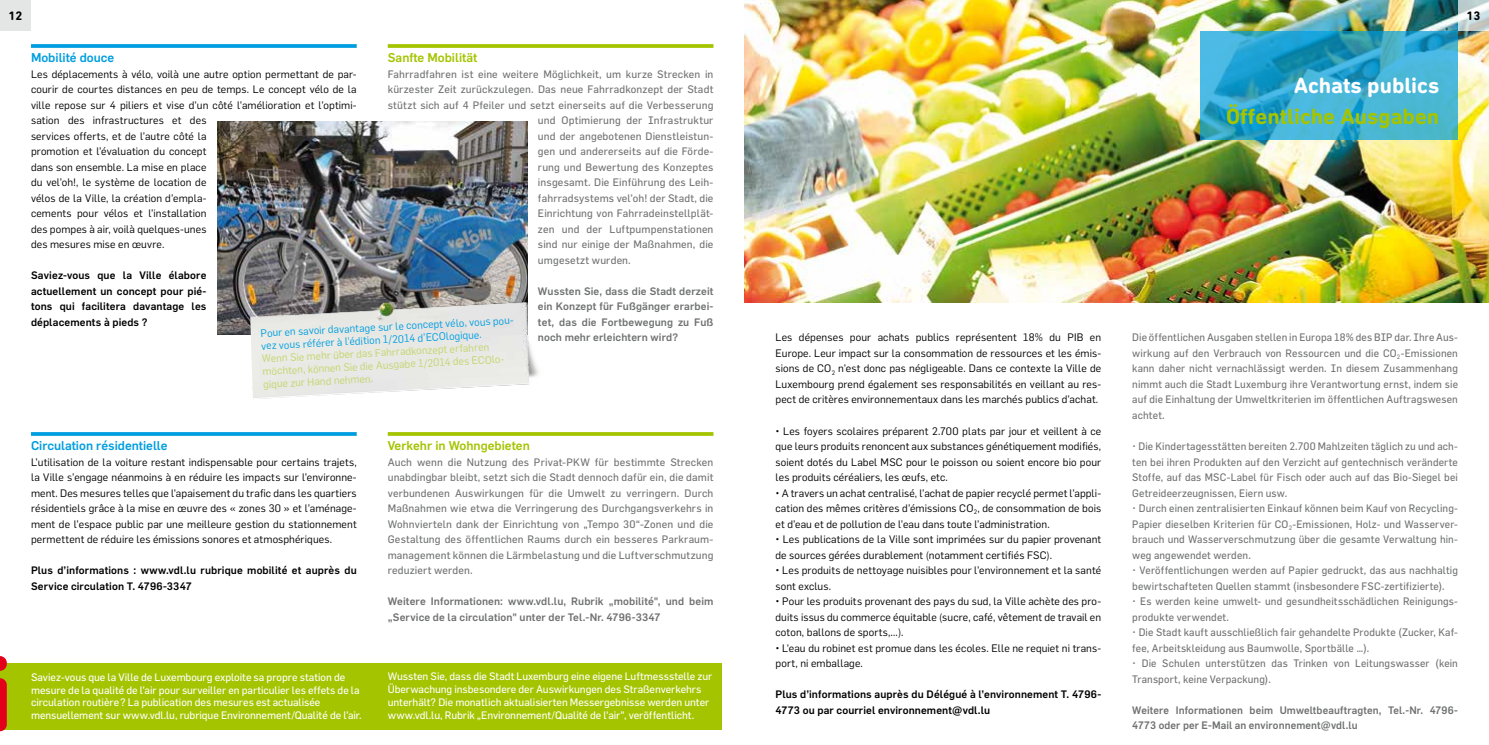
<style>
.page{position:relative;width:1489px;height:745px;background:#fff}
.page>*{position:absolute;margin:0;border:0;box-sizing:border-box;transform-origin:0 0}
.t1{font:700 22.5px "DIN Next Rounded LT Pro";color:#a4c400}
.t2{font:700 22.5px "DIN Next Rounded LT Pro";color:#fff}
.t3{font:500 12.5px "Flama";color:#009ee0}
.t4{font:500 12.5px "Flama";color:#a4c400}
.t5{font:700 12.5px "DIN Next Rounded LT Pro";color:#000}
.t6{font:10.62px/15.5px "Flama";letter-spacing:.015em;color:#707172;text-align:justify}
.t7{font:10.62px/15.5px "Flama";letter-spacing:.01em;color:#000;text-align:justify}
.t8{font:10.62px/12.8px "Flama";letter-spacing:-.005em;color:#fff}
.t9{font:500 10.62px/15.5px "Flama";letter-spacing:.01em;color:#707172}
.t10{font:500 10.62px/15.5px "Flama";letter-spacing:.01em;color:#000}
.t11{font:10.62px/12.8px "Flama";color:#c3d56a}
.t12{font:10.62px/12.8px "Flama";color:#009ee0}
</style>
<div class="page">
<img style="left:745px;top:0;width:743px;height:303px">
<svg style="left:1199px;top:31px;width:258px;height:109px;background:#36a9ce"></svg>
<svg style="left:1457px;top:0;width:31px;height:31px"></svg>
<div style="left:0;top:663px;width:721px;height:66px;background:#a4c400"></div>
<svg style="left:0;top:656px;width:7px;height:14px"></svg>
<svg style="left:0;top:678px;width:7px;height:52px"></svg>
<div style="left:0;top:0;width:31px;height:31px;background:#e4e5e5"></div>
<img style="left:217px;top:121px;width:310px;height:213px">
<img style="left:230px;top:288px;width:298px;height:47px">
<img style="left:250px;top:290px;width:289px;height:109px">
<img style="left:373px;top:302px;width:24px;height:21px">
<svg style="left:388px;top:44px;width:325px;height:4px"></svg>
<hr style="left:388px;top:432px;width:325px;height:3px;background:#a4c400">
<svg style="left:31px;top:44px;width:326px;height:4px"></svg>
<hr style="left:31px;top:432px;width:326px;height:3px;background:#009ee0">
<p class="t5" style="left:9px;top:9px;width:15px">12</p>
<p class="t3" style="left:31px;top:49px;width:85px">Mobilité douce</p>
<p class="t7" style="left:31px;top:65px;width:327px;text-align:left">Les déplacements à vélo, voilà une autre option permettant de par&shy;courir de courtes distances en peu de temps. Le concept vélo de la ville repose sur 4 piliers et vise d’un côté l’amélioration et l’optimi&shy;sation des infrastructures et des<br>services offerts, et de l’autre côté la<br>promotion et l’évaluation du concept<br>dans son ensemble. La mise en place<br>du vel’oh!, le système de location de<br>vélos de la Ville, la création d’empla-<br>cements pour vélos et l’installation<br>des pompes à air, voilà quelques-unes<br>des mesures mise en œuvre.</p>
<p class="t10" style="left:31px;top:267px;width:177px;text-align:justify">Saviez-vous que la Ville élabore actuellement un concept pour pié&shy;tons qui facilitera davantage les déplacements à pieds ?</p>
<p class="t4" style="left:388px;top:49px;width:91px">Sanfte Mobilität</p>
<p class="t6" style="left:388px;top:66px;width:327px">Fahrradfahren ist eine weitere Möglichkeit, um kurze Strecken in</p>
<p class="t6" style="left:388px;top:81px;width:327px">kürzester Zeit zurückzulegen. Das neue Fahrradkonzept der Stadt</p>
<p class="t6" style="left:388px;top:97px;width:327px">stützt sich auf 4 Pfeiler und setzt einerseits auf die Verbesserung</p>
<p class="t6" style="left:538px;top:112px;width:177px">und Optimierung der Infrastruktur</p>
<p class="t6" style="left:538px;top:128px;width:177px">und der angebotenen Dienstleistun-</p>
<p class="t6" style="left:538px;top:143px;width:177px">gen und andererseits auf die Förde-</p>
<p class="t6" style="left:538px;top:159px;width:177px">rung und Bewertung des Konzeptes</p>
<p class="t6" style="left:538px;top:174px;width:177px">insgesamt. Die Einführung des Leih-</p>
<p class="t6" style="left:538px;top:190px;width:177px">fahrradsystems vel’oh! der Stadt, die</p>
<p class="t6" style="left:538px;top:205px;width:177px">Einrichtung von Fahrradeinstellplät-</p>
<p class="t6" style="left:538px;top:221px;width:177px">zen und der Luftpumpenstationen</p>
<p class="t6" style="left:538px;top:236px;width:177px">sind nur einige der Maßnahmen, die</p>
<p class="t6" style="left:538px;top:252px;width:94px">umgesetzt wurden.</p>
<p class="t9" style="left:538px;top:282px;width:177px;text-align:justify">Wussten Sie, dass die Stadt derzeit ein Konzept für Fußgänger erarbei&shy;tet, das die Fortbewegung zu Fuß noch mehr erleichtern wird?</p>
<p class="t12" style="left:260px;top:326px;width:256px;rotate:-3deg">Pour en savoir davantage sur le concept vélo, vous pou&shy;vez vous référer à l’édition 1/2014 d’ECOlogique.</p>
<p class="t11" style="left:262px;top:351px;width:245px;rotate:-3deg">Wenn Sie mehr über das Fahrradkonzept erfahren möchten, können Sie die Ausgabe 1/2014 des ECOlo&shy;gique zur Hand nehmen.</p>
<p class="t3" style="left:31px;top:436px;width:138px">Circulation résidentielle</p>
<p class="t7" style="left:31px;top:453px;width:327px">L’utilisation de la voiture restant indispensable pour certains trajets, la Ville s’engage néanmoins à en réduire les impacts sur l’environne&shy;ment. Des mesures telles que l'apaisement du trafic dans les quartiers résidentiels grâce à la mise en œuvre des « zones 30 » et l’aménage&shy;ment de l’espace public par une meilleure gestion du stationnement permettent de réduire les émissions sonores et atmosphériques.</p>
<p class="t10" style="left:31px;top:561px;width:327px">Plus d’informations : www.vdl.lu rubrique mobilité et auprès du<br>Service circulation T. 4796-3347</p>
<p class="t4" style="left:388px;top:436px;width:143px">Verkehr in Wohngebieten</p>
<p class="t6" style="left:388px;top:453px;width:327px">Auch wenn die Nutzung des Privat-PKW für bestimmte Strecken unabdingbar bleibt, setzt sich die Stadt dennoch dafür ein, die damit verbundenen Auswirkungen für die Umwelt zu verringern. Durch Maßnahmen wie etwa die Verringerung des Durchgangsverkehrs in Wohnvierteln dank der Einrichtung von „Tempo 30“-Zonen und die Gestaltung des öffentlichen Raums durch ein besseres Parkraum&shy;management können die Lärmbelastung und die Luftverschmutzung reduziert werden.</p>
<p class="t9" style="left:388px;top:592px;width:327px">Weitere Informationen: www.vdl.lu, Rubrik „mobilité", und beim „Service de la circulation" unter der Tel.-Nr. 4796-3347</p>
<p class="t8" style="left:31px;top:670px;width:332px">Saviez-vous que la Ville de Luxembourg exploite sa propre station de mesure de la qualité de l’air pour surveiller en particulier les effets de la circulation routière? La publication des mesures est actualisée mensuellement sur www.vdl.lu, rubrique Environnement/Qualité de l’air.</p>
<p class="t8" style="left:388px;top:669px;width:326px">Wussten Sie, dass die Stadt Luxemburg eine eigene Luftmessstelle zur Überwachung insbesondere der Auswirkungen des Straßenverkehrs unterhält? Die monatlich aktualisierten Messergebnisse werden unter www.vdl.lu, Rubrik „Environnement/Qualité de l'air", veröffentlicht.</p>
<h1 class="t2" style="left:1293px;top:72px;width:147px">Achats publics</h1>
<h1 class="t1" style="left:1225px;top:103px;width:215px">Öffentliche Ausgaben</h1>
<p class="t5" style="left:1466px;top:9px;width:15px">13</p>
<p class="t7" style="left:775px;top:329px;width:327px">Les dépenses pour achats publics représentent 18% du PIB en Europe. Leur impact sur la consommation de ressources et les émis&shy;sions de CO<sub>2</sub> n’est donc pas négligeable. Dans ce contexte la Ville de Luxembourg prend également ses responsabilités en veillant au res&shy;pect de critères environnementaux dans les marchés publics d’achat.</p>
<p class="t7" style="left:775px;top:422px;width:327px">• Les foyers scolaires préparent 2.700 plats par jour et veillent à ce que leurs produits renoncent aux substances génétiquement modifiés, soient dotés du Label MSC pour le poisson ou soient encore bio pour les produits céréaliers, les œufs, etc.</p>
<p class="t7" style="left:775px;top:484px;width:327px">• A travers un achat centralisé, l’achat de papier recyclé permet l’appli&shy;cation des mêmes critères d’émissions CO<sub>2</sub>, de consommation de bois et d’eau et de pollution de l’eau dans toute l’administration.</p>
<p class="t7" style="left:775px;top:530px;width:327px">• Les publications de la Ville sont imprimées sur du papier provenant de sources gérées durablement (notamment certifiés FSC).</p>
<p class="t7" style="left:775px;top:561px;width:327px">• Les produits de nettoyage nuisibles pour l’environnement et la santé sont exclus.</p>
<p class="t7" style="left:775px;top:592px;width:327px">• Pour les produits provenant des pays du sud, la Ville achète des pro&shy;duits issus du commerce équitable (sucre, café, vêtement de travail en coton, ballons de sports,…).</p>
<p class="t7" style="left:775px;top:639px;width:327px">• L'eau du robinet est promue dans les écoles. Elle ne requiet ni trans&shy;port, ni emballage.</p>
<p class="t10" style="left:775px;top:685px;width:327px">Plus d’informations auprès du Délégué à l’environnement T. 4796-<br>4773 ou par courriel environnement@vdl.lu</p>
<p class="t6" style="left:1132px;top:329px;width:327px">Die öffentlichen Ausgaben stellen in Europa 18% des BIP dar. Ihre Aus&shy;wirkung auf den Verbrauch von Ressourcen und die CO<sub>2</sub>-Emissionen kann daher nicht vernachlässigt werden. In diesem Zusammenhang nimmt auch die Stadt Luxemburg ihre Verantwortung ernst, indem sie auf die Einhaltung der Umweltkriterien im öffentlichen Auftragswesen achtet.</p>
<p class="t6" style="left:1132px;top:438px;width:327px">• Die Kindertagesstätten bereiten 2.700 Mahlzeiten täglich zu und ach&shy;ten bei ihren Produkten auf den Verzicht auf gentechnisch veränderte Stoffe, auf das MSC-Label für Fisch oder auch auf das Bio-Siegel bei Getreideerzeugnissen, Eiern usw.</p>
<p class="t6" style="left:1132px;top:500px;width:327px">• Durch einen zentralisierten Einkauf können beim Kauf von Recycling-Papier dieselben Kriterien für CO<sub>2</sub>-Emissionen, Holz- und Wasserver&shy;brauch und Wasserverschmutzung über die gesamte Verwaltung hin&shy;weg angewendet werden.</p>
<p class="t6" style="left:1132px;top:562px;width:327px">• Veröffentlichungen werden auf Papier gedruckt, das aus nachhaltig bewirtschafteten Quellen stammt (insbesondere FSC-zertifizierte).</p>
<p class="t6" style="left:1132px;top:593px;width:327px">• Es werden keine umwelt- und gesundheitsschädlichen Reinigungs&shy;produkte verwendet.</p>
<p class="t6" style="left:1132px;top:624px;width:327px">• Die Stadt kauft ausschließlich fair gehandelte Produkte (Zucker, Kaf&shy;fee, Arbeitskleidung aus Baumwolle, Sportbälle …).</p>
<p class="t6" style="left:1132px;top:655px;width:327px">• Die Schulen unterstützen das Trinken von Leitungswasser (kein<br>Transport, keine Verpackung).</p>
<p class="t9" style="left:1132px;top:701px;width:327px">Weitere Informationen beim Umweltbeauftragten, Tel.-Nr. 4796-<br>4773 oder per E-Mail an environnement@vdl.lu</p>
</div>
